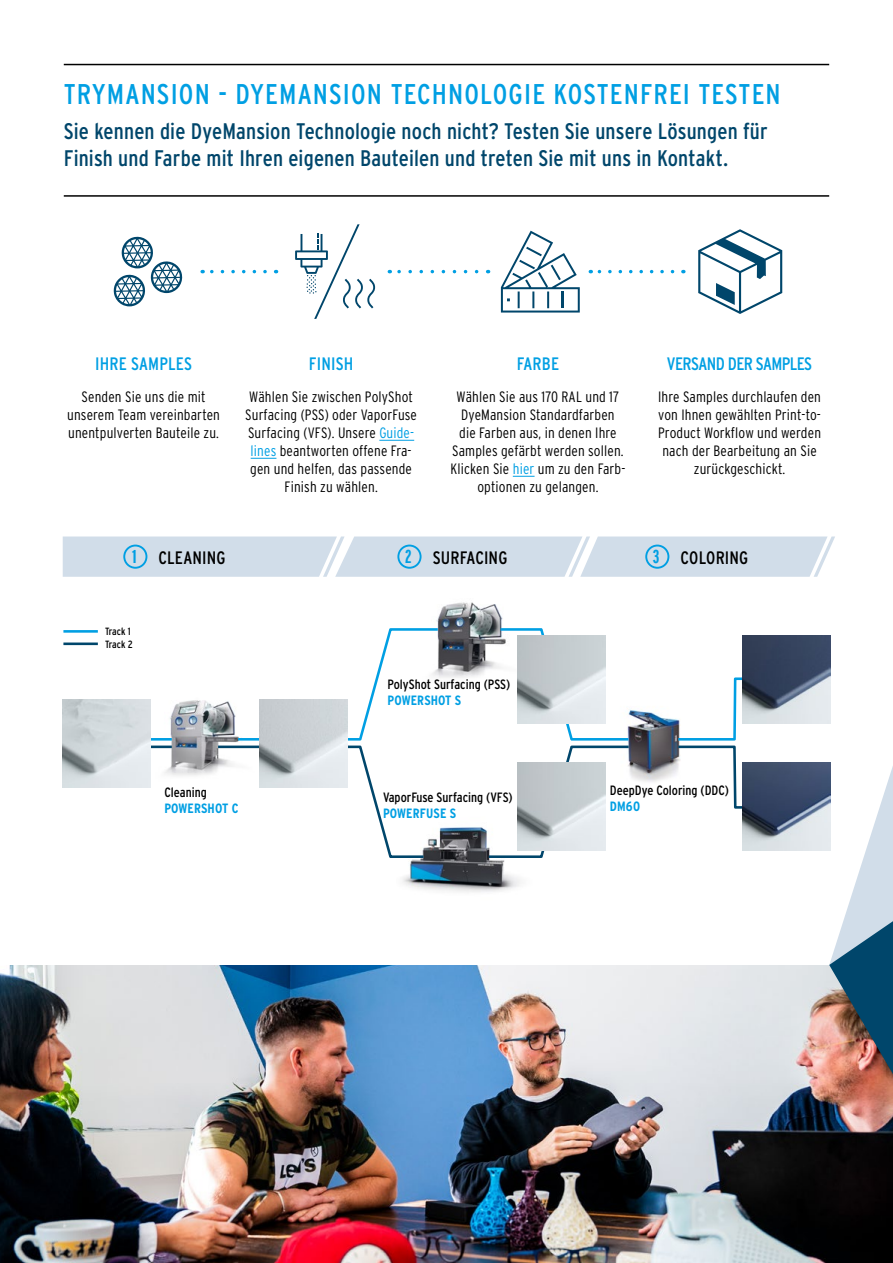
<style>
.page{position:relative;width:893px;height:1263px;background:#fff}
.page>*{position:absolute;margin:0;border:0;box-sizing:border-box;transform-origin:0 0}
.t1{font:condensed 28.5px "Interstate";letter-spacing:.04em;color:#009fe3}
.t2{font:condensed 22.5px/27px "Interstate";letter-spacing:.005em;color:#00466b}
.t3{font:18px "Interstate Condensed";letter-spacing:.005em;color:#000}
.t4{font:condensed 18px "Interstate";color:#009fe3}
.t5{font:condensed 18px "Interstate";letter-spacing:-.03em;color:#009fe3}
.t6{font:300 15px/18px "Interstate Condensed";letter-spacing:.01em;color:#000;text-align:center}
.t7{font:13.5px "Interstate Condensed";color:#000}
.t8{font:700 13.5px "Interstate Condensed";letter-spacing:.01em;color:#009fe3}
.t9{font:10.5px/13px "Interstate Condensed";letter-spacing:-.01em;color:#000}
.s1{color:#009fe3}
.s2{font-family:"Interstate";font-weight:700;font-stretch:extra-condensed;font-size:18.6px;color:#009fe3}
</style>
<div class="page">
<hr style="left:64px;top:64px;width:765px;height:1px;background:#000">
<hr style="left:64px;top:195px;width:765px;height:2px;background:#000">
<hr style="left:379px;top:440px;width:35px;height:1px;background:#009fe3">
<svg style="left:251px;top:458px;width:25px;height:1px"></svg>
<svg style="left:513px;top:476px;width:22px;height:1px"></svg>
<img style="left:0;top:965px;width:893px;height:298px">
<svg style="left:829px;top:765px;width:64px;height:309px"></svg>
<svg style="left:389px;top:270px;width:88px;height:3px"></svg>
<svg style="left:202px;top:270px;width:63px;height:3px"></svg>
<svg style="left:590px;top:270px;width:83px;height:3px"></svg>
<svg style="left:501px;top:231px;width:79px;height:82px"></svg>
<svg style="left:698px;top:229px;width:84px;height:85px"></svg>
<svg style="left:295px;top:224px;width:80px;height:95px"></svg>
<svg style="left:113px;top:236px;width:70px;height:70px"></svg>
<svg style="left:63px;top:536px;width:772px;height:41px;background:#d3dfea"></svg>
<div style="left:123px;top:545px;width:24px;height:24px;border:2px solid #009fe3;border-radius:50%"></div>
<div style="left:397px;top:545px;width:25px;height:24px;border:2px solid #009fe3;border-radius:50%"></div>
<div style="left:645px;top:545px;width:24px;height:24px;border:2px solid #009fe3;border-radius:50%"></div>
<img style="left:436px;top:602px;width:67px;height:76px">
<img style="left:150px;top:699px;width:110px;height:83px">
<img style="left:631px;top:710px;width:45px;height:72px">
<img style="left:402px;top:827px;width:118px;height:65px">
<hr style="left:63px;top:630px;width:35px;height:3px;background:#009fe3">
<hr style="left:63px;top:642px;width:35px;height:3px;background:#00466b">
<svg style="left:324px;top:627px;width:116px;height:232px"></svg>
<svg style="left:486px;top:627px;width:145px;height:232px"></svg>
<svg style="left:676px;top:677px;width:66px;height:132px"></svg>
<hr style="left:133px;top:738px;width:39px;height:3px;background:#009fe3">
<hr style="left:238px;top:738px;width:22px;height:3px;background:#009fe3">
<hr style="left:133px;top:745px;width:39px;height:3px;background:#00466b">
<hr style="left:218px;top:745px;width:43px;height:3px;background:#00466b">
<img style="left:518px;top:636px;width:87px;height:88px">
<img style="left:742px;top:636px;width:88px;height:88px">
<img style="left:518px;top:762px;width:87px;height:88px">
<img style="left:742px;top:762px;width:88px;height:88px">
<img style="left:260px;top:699px;width:88px;height:88px">
<img style="left:63px;top:699px;width:87px;height:88px">
<h1 class="t1" style="left:64px;top:78px;width:718px">TRYMANSION - DYEMANSION TECHNOLOGIE KOSTENFREI TESTEN</h1>
<h2 class="t2" style="left:64px;top:118px;width:705px">Sie kennen die DyeMansion Technologie noch nicht? Testen Sie unsere Lösungen für<br>Finish und Farbe mit Ihren eigenen Bauteilen und treten Sie mit uns in Kontakt.</h2>
<p class="t4" style="left:95px;top:354px;width:98px">IHRE SAMPLES</p>
<p class="t4" style="left:309px;top:354px;width:46px">FINISH</p>
<p class="t4" style="left:517px;top:354px;width:44px">FARBE</p>
<p class="t5" style="left:667px;top:354px;width:147px">VERSAND DER SAMPLES</p>
<p class="t6" style="left:67px;top:388px;width:154px">Senden Sie uns die mit unserem Team vereinbarten unentpulverten Bauteile zu.</p>
<p class="t6" style="left:245px;top:388px;width:173px">Wählen Sie zwischen PolyShot<br>Surfacing (PSS) oder VaporFuse<br>Surfacing (VFS). Unsere <span class="s1">Guide&shy;lines</span> beantworten offene Fra&shy;gen und helfen, das passende<br>Finish zu wählen.</p>
<p class="t6" style="left:450px;top:388px;width:176px">Wählen Sie aus 170 RAL und 17<br>DyeMansion Standardfarben<br>die Farben aus, in denen Ihre<br>Samples gefärbt werden sollen.<br>Klicken Sie <span class="s1">hier</span> um zu den Farb&shy;optionen zu gelangen.</p>
<p class="t6" style="left:658px;top:388px;width:164px">Ihre Samples durchlaufen den von Ihnen gewählten Print-to-<br>Product Workflow und werden nach der Bearbeitung an Sie zurückgeschickt.</p>
<p class="t3" style="left:132px;top:547px;width:95px"><span class="s2">1</span> CLEANING</p>
<p class="t3" style="left:405px;top:547px;width:104px"><span class="s2">2</span> SURFACING</p>
<p class="t3" style="left:653px;top:547px;width:97px"><span class="s2">3</span> COLORING</p>
<p class="t9" style="left:105px;top:624px;width:29px">Track 1<br>Track 2</p>
<p class="t7" style="left:164px;top:785px;width:44px">Cleaning</p>
<p class="t8" style="left:164px;top:801px;width:76px">POWERSHOT C</p>
<p class="t7" style="left:388px;top:677px;width:124px">PolyShot Surfacing (PSS)</p>
<p class="t8" style="left:388px;top:693px;width:75px">POWERSHOT S</p>
<p class="t7" style="left:383px;top:789px;width:131px">VaporFuse Surfacing (VFS)</p>
<p class="t8" style="left:383px;top:806px;width:75px">POWERFUSE S</p>
<p class="t7" style="left:610px;top:782px;width:121px">DeepDye Coloring (DDC)</p>
<p class="t8" style="left:610px;top:799px;width:32px">DM60</p>
</div>
